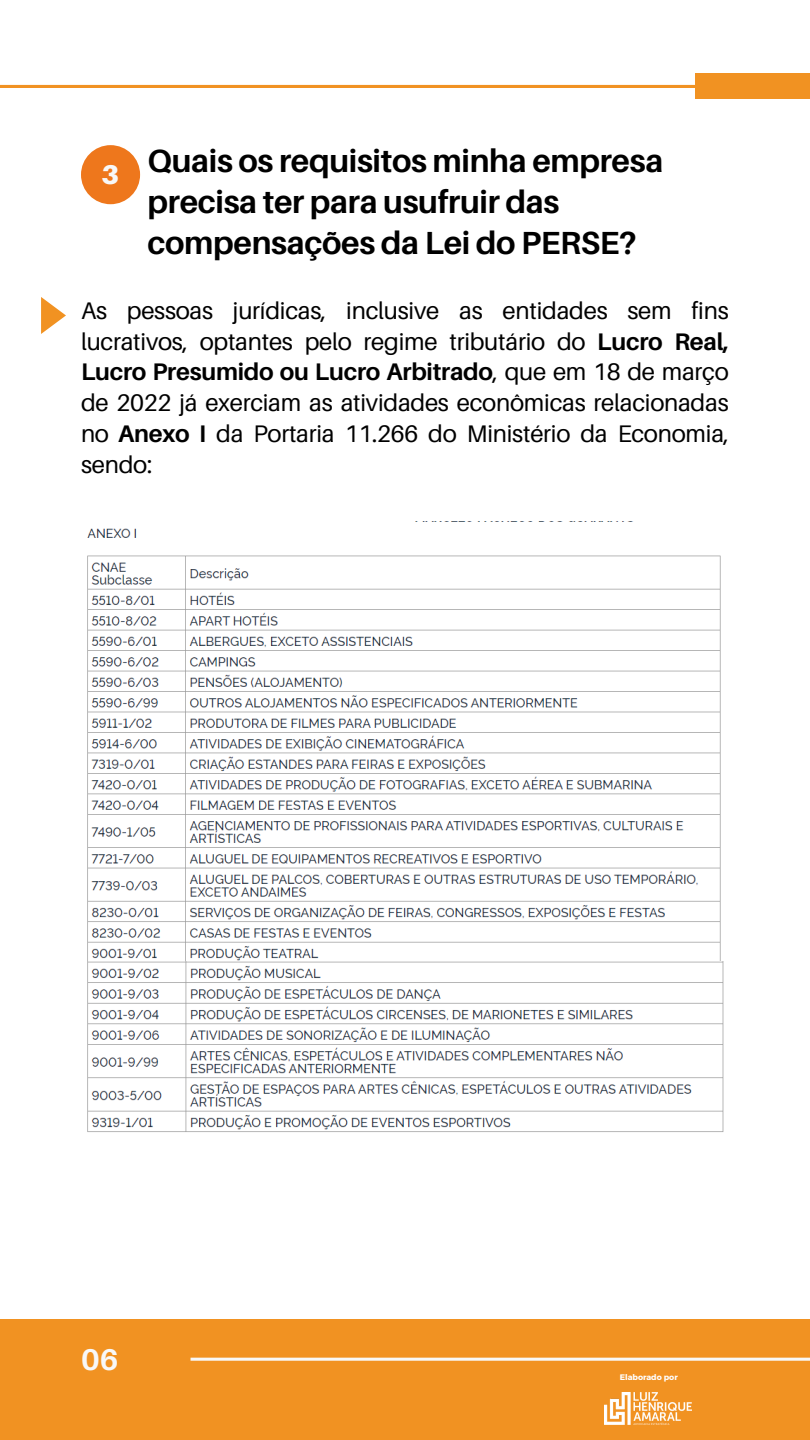
<style>
.page{position:relative;width:810px;height:1440px;background:#fff}
.page>*{position:absolute;margin:0;border:0;box-sizing:border-box;transform-origin:0 0}
.t1{font:700 32px/41.2px "Aileron";letter-spacing:-.01em;color:#000}
.t2{font:700 30px "Aileron";color:#f8f8f8}
.t3{font:900 27.1px "Aileron";color:#f8f8f8}
.t4{font:24px/30.8px "Aileron";letter-spacing:-.01em;color:#000;text-align:justify}
.t5{font:700 8px "Montserrat";color:#fff}
.s1{font-weight:700}
</style>
<div class="page">
<div style="left:696px;top:74px;width:114px;height:25px;background:#f19222"></div>
<hr style="left:0;top:85px;width:696px;height:3px;background:#f19222">
<div style="left:0;top:1319px;width:810px;height:121px;background:#f19222"></div>
<svg style="left:191px;top:1358px;width:619px;height:3px;background:#f7eee4"></svg>
<img style="left:605px;top:1392px;width:87px;height:33px">
<div style="left:81px;top:145px;width:59px;height:59px;background:#ee771c;border-radius:50%"></div>
<svg style="left:41px;top:297px;width:25px;height:37px"></svg>
<img style="left:87px;top:528px;width:637px;height:604px">
<p class="t3" style="left:102px;top:158px;width:19px">3</p>
<h1 class="t1" style="left:148px;top:139px;width:517px">Quais os requisitos minha empresa precisa ter para usufruir das compensações da Lei do PERSE?</h1>
<p class="t4" style="left:81px;top:295px;width:650px">As pessoas jurídicas, inclusive as entidades sem fins lucrativos, optantes pelo regime tributário do <span class="s1">Lucro Real, Lucro Presumido ou Lucro Arbitrado</span>, que em 18 de março de 2022 já exerciam as atividades econômicas relacionadas no <span class="s1">Anexo I</span> da Portaria 11.266 do Ministério da Economia, sendo:</p>
<p class="t2" style="left:81px;top:1341px;width:39px">06</p>
<p class="t5" style="left:620px;top:1372px;width:59px">Elaborado por</p>
</div>
